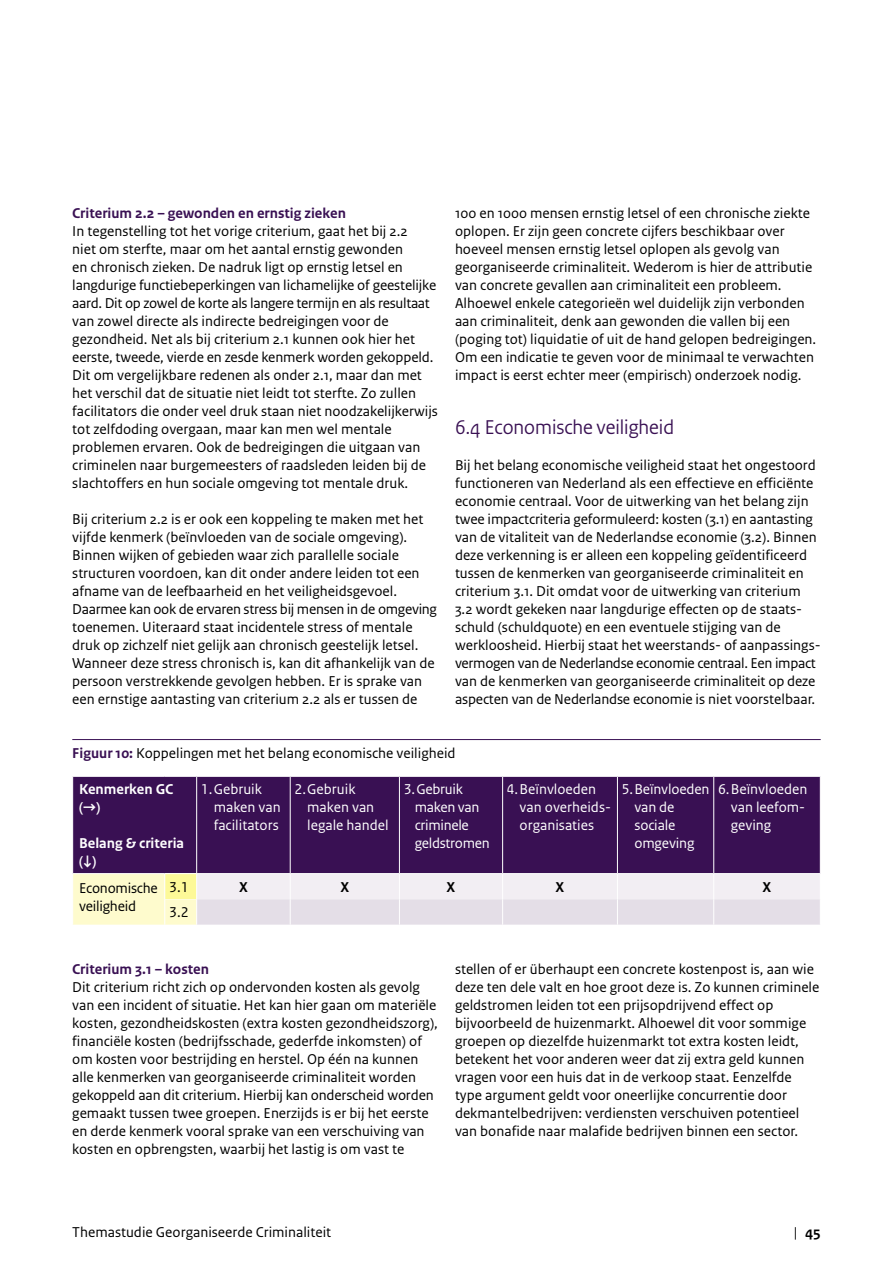
<style>
.page{position:relative;width:893px;height:1263px;background:#fff}
.page>*{position:absolute;margin:0;border:0;box-sizing:border-box;transform-origin:0 0}
.t1{font:21px "Rijksoverheid Sans Heading";color:#391053}
.t2{font:15px/18px "Rijksoverheid Sans Text";color:#000}
.t3{font:15px/18px "Rijksoverheid Sans Text";color:#fff}
.t4{font:700 15px "Rijksoverheid Sans Text";color:#391053}
.t5{font:15px/18px "Rijksoverheid Sans Text";color:#fff;scale:.95 1}
.t6{font:15px/18px "Rijksoverheid Sans Text";letter-spacing:-.02em;color:#fff}
.t7{font:700 15px/18px "Rijksoverheid Sans Text";color:#fff}
.t8{font:700 15px "Rijksoverheid Sans Text";color:#000}
.s1{font-weight:700;color:#391053}
.s2{font-weight:400}
</style>
<div class="page">
<hr style="left:72px;top:739px;width:749px;height:1px;background:#391053">
<div style="left:73px;top:777px;width:747px;height:96px;background:#391053"></div>
<svg style="left:73px;top:874px;width:747px;height:51px;background:#eee9e7"></svg>
<hr style="left:196px;top:777px;width:1px;height:96px;background:#fff">
<hr style="left:290px;top:777px;width:1px;height:96px;background:#fff">
<hr style="left:399px;top:777px;width:1px;height:96px;background:#fff">
<hr style="left:502px;top:777px;width:1px;height:96px;background:#fff">
<hr style="left:617px;top:777px;width:1px;height:96px;background:#fff">
<hr style="left:713px;top:777px;width:1px;height:96px;background:#fff">
<p class="t4" style="left:72px;top:204px;width:275px">Criterium 2.2 – gewonden en ernstig zieken</p>
<p class="t2" style="left:72px;top:222px;width:367px">In tegenstelling tot het vorige criterium, gaat het bij 2.2<br>niet om sterfte, maar om het aantal ernstig gewonden<br>en chronisch zieken. De nadruk ligt op ernstig letsel en langdurige functiebeperkingen van lichamelijke of geestelijke aard. Dit op zowel de korte als langere termijn en als resultaat van zowel directe als indirecte bedreigingen voor de gezondheid. Net als bij criterium 2.1 kunnen ook hier het eerste, tweede, vierde en zesde kenmerk worden gekoppeld.<br>Dit om vergelijkbare redenen als onder 2.1, maar dan met het verschil dat de situatie niet leidt tot sterfte. Zo zullen facilitators die onder veel druk staan niet noodzakelijkerwijs tot zelfdoding overgaan, maar kan men wel mentale problemen ervaren. Ook de bedreigingen die uitgaan van criminelen naar burgemeesters of raadsleden leiden bij de slachtoffers en hun sociale omgeving tot mentale druk.</p>
<p class="t2" style="left:72px;top:510px;width:366px">Bij criterium 2.2 is er ook een koppeling te maken met het vijfde kenmerk (beïnvloeden van de sociale omgeving).<br>Binnen wijken of gebieden waar zich parallelle sociale structuren voordoen, kan dit onder andere leiden tot een afname van de leefbaarheid en het veiligheidsgevoel.<br>Daarmee kan ook de ervaren stress bij mensen in de omgeving toenemen. Uiteraard staat incidentele stress of mentale druk op zichzelf niet gelijk aan chronisch geestelijk letsel.<br>Wanneer deze stress chronisch is, kan dit afhankelijk van de persoon verstrekkende gevolgen hebben. Er is sprake van een ernstige aantasting van criterium 2.2 als er tussen de</p>
<p class="t2" style="left:455px;top:204px;width:363px">100 en 1000 mensen ernstig letsel of een chronische ziekte oplopen. Er zijn geen concrete cijfers beschikbaar over hoeveel mensen ernstig letsel oplopen als gevolg van georganiseerde criminaliteit. Wederom is hier de attributie van concrete gevallen aan criminaliteit een probleem.<br>Alhoewel enkele categorieën wel duidelijk zijn verbonden aan criminaliteit, denk aan gewonden die vallen bij een (poging tot) liquidatie of uit de hand gelopen bedreigingen.<br>Om een indicatie te geven voor de minimaal te verwachten impact is eerst echter meer (empirisch) onderzoek nodig.</p>
<h1 class="t1" style="left:455px;top:415px;width:221px">6.4 Economische veiligheid</h1>
<p class="t2" style="left:455px;top:456px;width:367px">Bij het belang economische veiligheid staat het ongestoord functioneren van Nederland als een effectieve en efficiënte economie centraal. Voor de uitwerking van het belang zijn twee impactcriteria geformuleerd: kosten (3.1) en aantasting van de vitaliteit van de Nederlandse economie (3.2). Binnen deze verkenning is er alleen een koppeling geïdentificeerd tussen de kenmerken van georganiseerde criminaliteit en criterium 3.1. Dit omdat voor de uitwerking van criterium 3.2 wordt gekeken naar langdurige effecten op de staats&shy;schuld (schuldquote) en een eventuele stijging van de werkloosheid. Hierbij staat het weerstands- of aanpassings&shy;vermogen van de Nederlandse economie centraal. Een impact van de kenmerken van georganiseerde criminaliteit op deze aspecten van de Nederlandse economie is niet voorstelbaar.</p>
<p class="t2" style="left:72px;top:744px;width:385px"><span class="s1">Figuur 10:</span> Koppelingen met het belang economische veiligheid</p>
<p class="t7" style="left:79px;top:780px;width:96px">Kenmerken GC (→)</p>
<p class="t7" style="left:79px;top:834px;width:107px">Belang &amp; criteria (↓)</p>
<p class="t3" style="left:214px;top:780px;width:69px;text-indent:-13px">1.Gebruik maken van facilitators</p>
<p class="t3" style="left:307px;top:780px;width:83px;text-indent:-13px">2.Gebruik maken van legale handel</p>
<p class="t6" style="left:415px;top:780px;width:77px;text-indent:-11px">3.Gebruik maken van criminele geldstromen</p>
<p class="t5" style="left:520px;top:780px;width:98px;text-indent:-13px">4.Beïnvloeden van overheids&shy;organisaties</p>
<p class="t3" style="left:634px;top:780px;width:77px;text-indent:-13px">5.Beïnvloeden van de sociale omgeving</p>
<p class="t3" style="left:731px;top:780px;width:78px;text-indent:-13px">6.Beïnvloeden van leefom&shy;geving</p>
<p class="t2" style="left:79px;top:879px;width:80px">Economische veiligheid</p>
<p class="t2" style="left:169px;top:878px;width:21px">3.1</p>
<p class="t8" style="left:239px;top:878px;width:10px">X</p>
<p class="t8" style="left:340px;top:878px;width:10px">X</p>
<p class="t8" style="left:447px;top:878px;width:10px">X</p>
<p class="t8" style="left:556px;top:878px;width:10px">X</p>
<p class="t8" style="left:763px;top:878px;width:10px">X</p>
<p class="t2" style="left:169px;top:903px;width:21px">3.2</p>
<p class="t4" style="left:72px;top:960px;width:138px">Criterium 3.1 – kosten</p>
<p class="t2" style="left:72px;top:978px;width:367px">Dit criterium richt zich op ondervonden kosten als gevolg van een incident of situatie. Het kan hier gaan om materiële kosten, gezondheidskosten (extra kosten gezondheidszorg), financiële kosten (bedrijfsschade, gederfde inkomsten) of om kosten voor bestrijding en herstel. Op één na kunnen alle kenmerken van georganiseerde criminaliteit worden gekoppeld aan dit criterium. Hierbij kan onderscheid worden gemaakt tussen twee groepen. Enerzijds is er bij het eerste en derde kenmerk vooral sprake van een verschuiving van kosten en opbrengsten, waarbij het lastig is om vast te</p>
<p class="t2" style="left:455px;top:960px;width:366px">stellen of er überhaupt een concrete kostenpost is, aan wie deze ten dele valt en hoe groot deze is. Zo kunnen criminele geldstromen leiden tot een prijsopdrijvend effect op bijvoorbeeld de huizenmarkt. Alhoewel dit voor sommige groepen op diezelfde huizenmarkt tot extra kosten leidt, betekent het voor anderen weer dat zij extra geld kunnen vragen voor een huis dat in de verkoop staat. Eenzelfde type argument geldt voor oneerlijke concurrentie door dekmantelbedrijven: verdiensten verschuiven potentieel van bonafide naar malafide bedrijven binnen een sector.</p>
<p class="t2" style="left:72px;top:1223px;width:260px">Themastudie Georganiseerde Criminaliteit</p>
<p class="t8" style="left:794px;top:1223px;width:28px"><span class="s2">|</span> 45</p>
</div>
